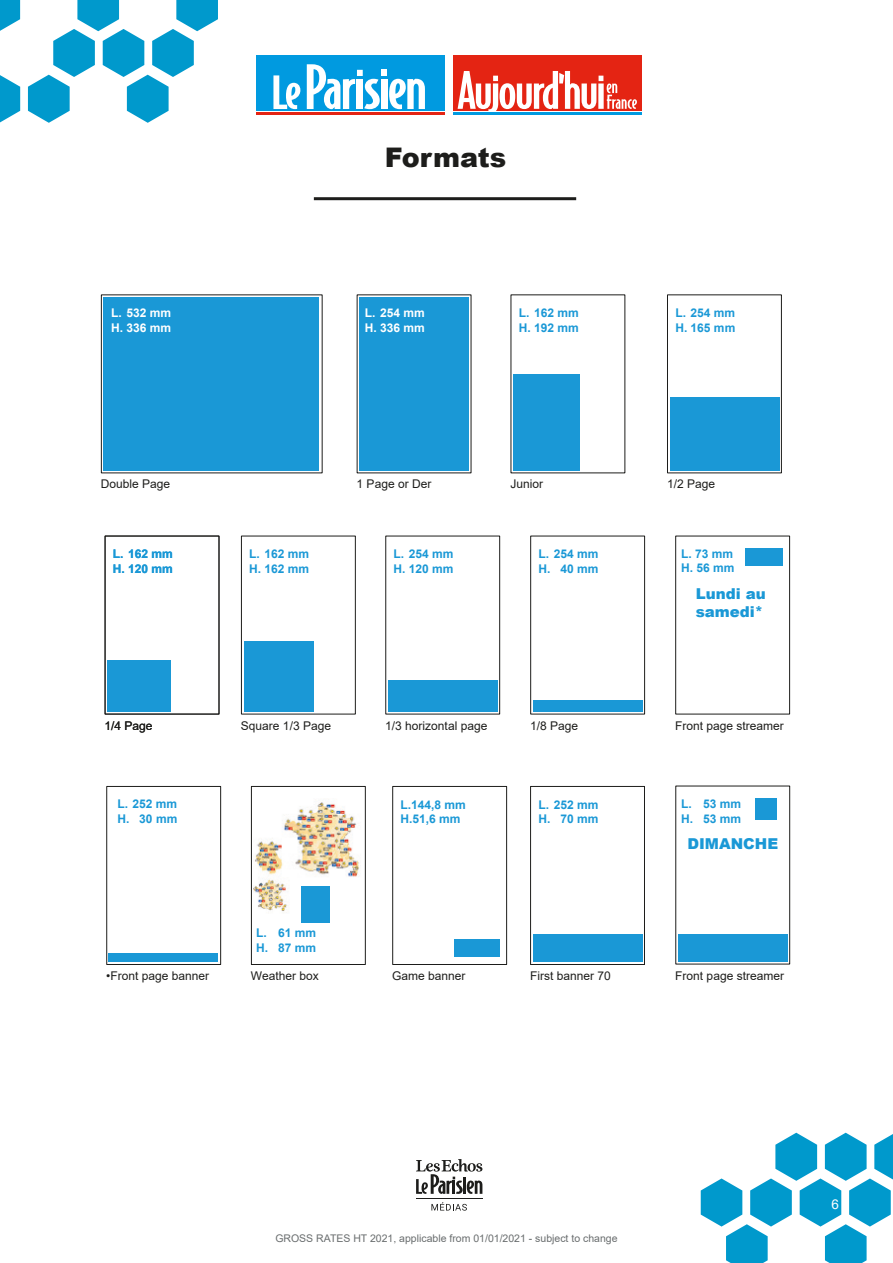
<style>
.page{position:relative;width:893px;height:1263px;background:#fff}
.page>*{position:absolute;margin:0;border:0;box-sizing:border-box;transform-origin:0 0}
.t1{font:900 27px "Arial";color:#1d1d1b}
.cotes{font:900 15px "Arial";color:#1a98d6}
.t2{font:13.5px "Arial";color:#fff}
.cotes-2{font:700 12px "Arial";color:#1a98d6}
.t3{font:12px "Arial";color:#1d1d1b}
.cotes-3{font:700 12px "Arial";color:#fff}
.t4{font:10.5px "Arial";color:#696d6e}
</style>
<div class="page">
<svg style="left:431px;top:1202px;width:36px;height:8px"></svg>
<hr style="left:416px;top:1198px;width:66px;height:1px;background:#1d1d1b">
<svg style="left:416px;top:1159px;width:66px;height:35px"></svg>
<svg style="left:0;top:0;width:20px;height:31px"></svg>
<svg style="left:0;top:75px;width:20px;height:47px"></svg>
<svg style="left:28px;top:0;width:190px;height:123px"></svg>
<svg style="left:701px;top:1133px;width:192px;height:130px"></svg>
<hr style="left:314px;top:197px;width:262px;height:3px;background:#1d1d1b">
<div style="left:453px;top:55px;width:189px;height:56px;background:#e42413"></div>
<svg style="left:458px;top:71px;width:179px;height:40px"></svg>
<hr style="left:453px;top:112px;width:189px;height:3px;background:#009ae0">
<div style="left:256px;top:55px;width:189px;height:56px;background:#009ae0"></div>
<hr style="left:256px;top:112px;width:189px;height:3px;background:#e42413">
<svg style="left:273px;top:75px;width:27px;height:34px"></svg>
<svg style="left:307px;top:64px;width:118px;height:45px"></svg>
<div style="left:104px;top:297px;width:215px;height:173px;background:#1a98d6"></div>
<div style="left:360px;top:297px;width:109px;height:173px;background:#1a98d6"></div>
<div style="left:513px;top:374px;width:67px;height:96px;background:#1a98d6"></div>
<div style="left:670px;top:397px;width:109px;height:73px;background:#1a98d6"></div>
<div style="left:667px;top:294px;width:115px;height:179px;border:1px solid #1d1d1b"></div>
<div style="left:745px;top:548px;width:38px;height:17px;background:#1a98d6"></div>
<div style="left:109px;top:953px;width:109px;height:9px;background:#1a98d6"></div>
<div style="left:675px;top:536px;width:115px;height:178px;border:1px solid #1d1d1b"></div>
<div style="left:106px;top:786px;width:115px;height:179px;border:1px solid #1d1d1b"></div>
<div style="left:251px;top:786px;width:115px;height:179px;border:1px solid #1d1d1b"></div>
<div style="left:244px;top:641px;width:69px;height:71px;background:#1a98d6"></div>
<div style="left:388px;top:680px;width:109px;height:32px;background:#1a98d6"></div>
<div style="left:533px;top:700px;width:109px;height:12px;background:#1a98d6"></div>
<div style="left:455px;top:939px;width:45px;height:17px;background:#1a98d6"></div>
<div style="left:533px;top:935px;width:109px;height:27px;background:#1a98d6"></div>
<div style="left:678px;top:934px;width:109px;height:28px;background:#1a98d6"></div>
<div style="left:241px;top:536px;width:115px;height:178px;border:1px solid #1d1d1b"></div>
<div style="left:385px;top:536px;width:115px;height:178px;border:1px solid #1d1d1b"></div>
<div style="left:530px;top:536px;width:115px;height:178px;border:1px solid #1d1d1b"></div>
<div style="left:392px;top:786px;width:115px;height:179px;border:1px solid #1d1d1b"></div>
<div style="left:530px;top:786px;width:115px;height:179px;border:1px solid #1d1d1b"></div>
<div style="left:675px;top:786px;width:115px;height:178px;border:1px solid #1d1d1b"></div>
<img style="left:253px;top:802px;width:106px;height:112px">
<div style="left:302px;top:886px;width:28px;height:36px;background:#1a98d6"></div>
<div style="left:755px;top:799px;width:21px;height:21px;background:#1a98d6"></div>
<div style="left:107px;top:660px;width:64px;height:52px;background:#1a98d6"></div>
<div style="left:105px;top:536px;width:114px;height:178px;border:1px solid #1d1d1b"></div>
<p class="t1" style="left:385px;top:138px;width:123px">Formats</p>
<p class="cotes-3" style="left:111px;top:305px;width:61px">L. 532 mm</p>
<p class="cotes-3" style="left:111px;top:319px;width:61px">H. 336 mm</p>
<p class="cotes-3" style="left:365px;top:305px;width:61px">L. 254 mm</p>
<p class="cotes-3" style="left:365px;top:319px;width:61px">H. 336 mm</p>
<p class="cotes-2" style="left:519px;top:305px;width:61px">L. 162 mm</p>
<p class="cotes-2" style="left:519px;top:319px;width:61px">H. 192 mm</p>
<p class="cotes-2" style="left:675px;top:305px;width:61px">L. 254 mm</p>
<p class="cotes-2" style="left:675px;top:319px;width:61px">H. 165 mm</p>
<p class="t3" style="left:101px;top:476px;width:71px">Double Page</p>
<p class="t3" style="left:357px;top:476px;width:76px">1 Page or Der</p>
<p class="t3" style="left:510px;top:476px;width:34px">Junior</p>
<p class="t3" style="left:667px;top:476px;width:50px">1/2 Page</p>
<p class="cotes-2" style="left:113px;top:546px;width:61px">L. 162 mm</p>
<p class="cotes-2" style="left:113px;top:560px;width:61px">H. 120 mm</p>
<p class="cotes-2" style="left:249px;top:546px;width:61px">L. 162 mm</p>
<p class="cotes-2" style="left:249px;top:560px;width:61px">H. 162 mm</p>
<p class="cotes-2" style="left:394px;top:546px;width:61px">L. 254 mm</p>
<p class="cotes-2" style="left:394px;top:560px;width:61px">H. 120 mm</p>
<p class="cotes-2" style="left:538px;top:546px;width:61px">L. 254 mm</p>
<p class="cotes-2" style="left:538px;top:560px;width:61px">H. 40 mm</p>
<p class="cotes-2" style="left:681px;top:545px;width:54px">L. 73 mm</p>
<p class="cotes-2" style="left:681px;top:559px;width:55px">H. 56 mm</p>
<p class="cotes" style="left:696px;top:583px;width:72px">Lundi au</p>
<p class="cotes" style="left:696px;top:601px;width:69px">samedi*</p>
<p class="t3" style="left:105px;top:717px;width:50px">1/4 Page</p>
<p class="t3" style="left:241px;top:717px;width:92px">Square 1/3 Page</p>
<p class="t3" style="left:385px;top:717px;width:104px">1/3 horizontal page</p>
<p class="t3" style="left:530px;top:717px;width:50px">1/8 Page</p>
<p class="t3" style="left:675px;top:717px;width:110px">Front page streamer</p>
<p class="cotes-2" style="left:117px;top:796px;width:61px">L. 252 mm</p>
<p class="cotes-2" style="left:117px;top:810px;width:61px">H. 30 mm</p>
<p class="cotes-2" style="left:401px;top:796px;width:67px">L.144,8 mm</p>
<p class="cotes-2" style="left:401px;top:810px;width:62px">H.51,6 mm</p>
<p class="cotes-2" style="left:538px;top:796px;width:61px">L. 252 mm</p>
<p class="cotes-2" style="left:538px;top:810px;width:62px">H. 70 mm</p>
<p class="cotes-2" style="left:681px;top:796px;width:61px">L. 53 mm</p>
<p class="cotes-2" style="left:681px;top:810px;width:62px">H. 53 mm</p>
<p class="cotes" style="left:687px;top:832px;width:92px">DIMANCHE</p>
<p class="cotes-2" style="left:256px;top:925px;width:61px">L. 61 mm</p>
<p class="cotes-2" style="left:256px;top:939px;width:61px">H. 87 mm</p>
<p class="t3" style="left:106px;top:967px;width:104px">•Front page banner</p>
<p class="t3" style="left:251px;top:967px;width:69px">Weather box</p>
<p class="t3" style="left:392px;top:967px;width:75px">Game banner</p>
<p class="t3" style="left:530px;top:967px;width:82px">First banner 70</p>
<p class="t3" style="left:675px;top:967px;width:110px">Front page streamer</p>
<p class="t4" style="left:275px;top:1231px;width:344px">GROSS RATES HT 2021, applicable from 01/01/2021 - subject to change</p>
<p class="t2" style="left:831px;top:1195px;width:9px">6</p>
</div>
